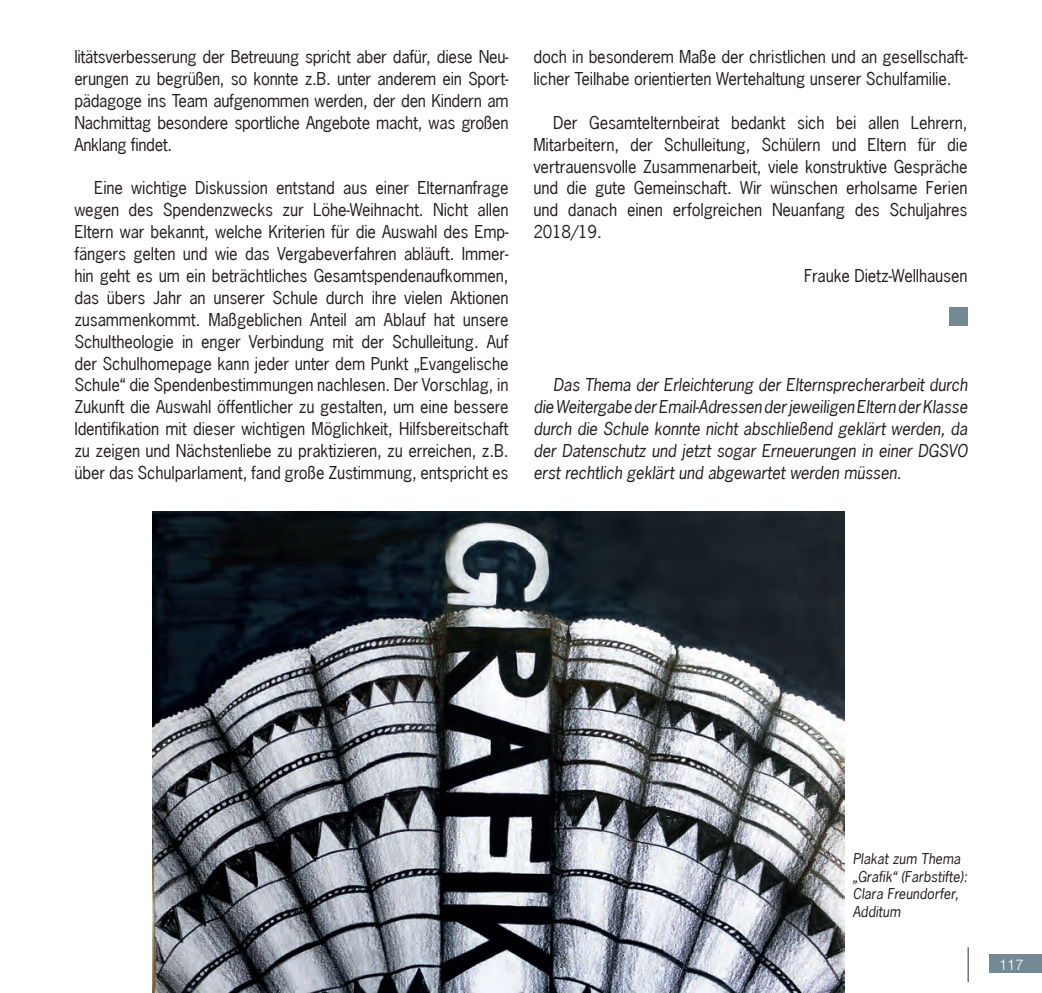
<style>
.page{position:relative;width:1042px;height:993px;background:#fff}
.page>*{position:absolute;margin:0;border:0;box-sizing:border-box;transform-origin:0 0}
.Grundtext_bei_Artike{font:16.62px/21.9px "News Gothic LT";letter-spacing:-.01em;color:#231f20;text-align:justify}
.Grundtext_bei_Artike-2{font:italic 16.62px/21.9px "News Gothic LT";letter-spacing:-.01em;color:#231f20;text-align:justify}
.t1{font:300 14.88px "Helvetica Neue LT Std";color:#fff}
.Bildunterschrift{font:italic 14px/17.5px "News Gothic LT";color:#231f20}
</style>
<div class="page">
<div style="left:989px;top:954px;width:53px;height:18px;background:#738a95"></div>
<hr style="left:967px;top:946px;width:2px;height:35px;background:#57585a">
<div style="left:949px;top:307px;width:18px;height:18px;background:#738a95"></div>
<img style="left:153px;top:511px;width:691px;height:481px">
<p class="Grundtext_bei_Artike" style="left:74px;top:46px;width:436px">litätsverbesserung der Betreuung spricht aber dafür, diese Neu&shy;erungen zu begrüßen, so konnte z. B. unter anderem ein Sport&shy;pädagoge ins Team aufgenommen werden, der den Kindern am Nachmittag besondere sportliche Angebote macht, was großen Anklang findet.</p>
<p class="Grundtext_bei_Artike" style="left:74px;top:177px;width:436px;text-align:left;text-indent:20px">Eine wichtige Diskussion entstand aus einer Elternanfrage wegen des Spendenzwecks zur Löhe-Weihnacht. Nicht allen Eltern war bekannt, welche Kriterien für die Auswahl des Emp&shy;fängers gelten und wie das Vergabeverfahren abläuft. Immer&shy;hin geht es um ein beträchtliches Gesamtspendenaufkommen, das übers Jahr an unserer Schule durch ihre vielen Aktionen zusammenkommt. Maßgeblichen Anteil am Ablauf hat unsere Schultheologie in enger Verbindung mit der Schulleitung. Auf der Schulhomepage kann jeder unter dem Punkt „Evangelische Schule“ die Spendenbestimmungen nachlesen. Der Vorschlag, in Zukunft die Auswahl öffentlicher zu gestalten, um eine bessere Identifikation mit dieser wichtigen Möglichkeit, Hilfsbereitschaft zu zeigen und Nächstenliebe zu praktizieren, zu erreichen, z. B. über das Schulparlament, fand große Zustimmung, entspricht es</p>
<p class="Grundtext_bei_Artike" style="left:533px;top:46px;width:436px">doch in besonderem Maße der christlichen und an gesellschaft&shy;licher Teilhabe orientierten Wertehaltung unserer Schulfamilie.</p>
<p class="Grundtext_bei_Artike" style="left:533px;top:111px;width:436px;text-indent:20px">Der Gesamtelternbeirat bedankt sich bei allen Lehrern, Mitarbeitern, der Schulleitung, Schülern und Eltern für die vertrauensvolle Zusammenarbeit, viele konstruktive Gespräche und die gute Gemeinschaft. Wir wünschen erholsame Ferien und danach einen erfolgreichen Neuanfang des Schuljahres 2018/19.</p>
<p class="Grundtext_bei_Artike" style="left:804px;top:264px;width:165px">Frauke Dietz-Wellhausen</p>
<p class="Grundtext_bei_Artike-2" style="left:533px;top:374px;width:436px;text-indent:20px">Das Thema der Erleichterung der Elternsprecherarbeit durch die Weitergabe der Email-Adressen der jeweiligen Eltern der Klasse durch die Schule konnte nicht abschließend geklärt werden, da der Datenschutz und jetzt sogar Erneuerungen in einer DGSVO erst rechtlich geklärt und abgewartet werden müssen.</p>
<p class="Bildunterschrift" style="left:853px;top:849px;width:116px">Plakat zum Thema „Grafik“ (Farbstifte):</p>
<p class="Bildunterschrift" style="left:853px;top:884px;width:108px">Clara Freundorfer,</p>
<p class="Bildunterschrift" style="left:853px;top:902px;width:49px">Additum</p>
<p class="t1" style="left:999px;top:954px;width:26px">117</p>
</div>
